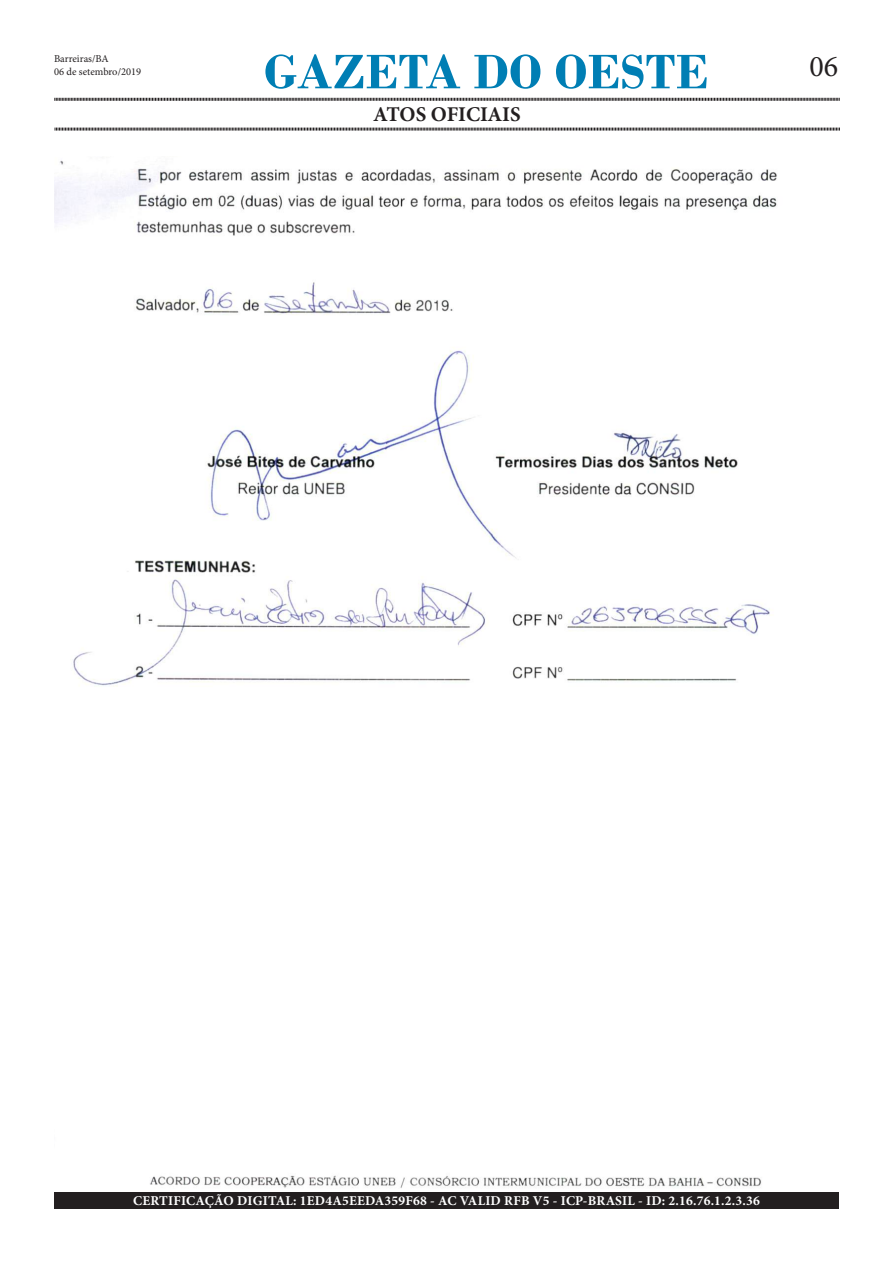
<style>
.page{position:relative;width:893px;height:1263px;background:#fff}
.page>*{position:absolute;margin:0;border:0;box-sizing:border-box;transform-origin:0 0}
.t1{font:700 51px "Bodoni";color:#007eb4}
.t2{font:30px "Minion Pro";color:#231f20}
.t3{font:700 21px "Minion Pro";letter-spacing:-.005em;color:#231f20}
.t4{font:700 13.5px "Minion Pro";letter-spacing:.015em;color:#fff}
.t5{font:10.5px "Minion Pro";color:#231f20}
</style>
<div class="page">
<svg style="left:54px;top:97px;width:786px;height:4px;background:#908e8e"></svg>
<svg style="left:54px;top:127px;width:786px;height:4px;background:#908e8e"></svg>
<div style="left:54px;top:1192px;width:785px;height:17px;background:#231f20"></div>
<img style="left:55px;top:160px;width:722px;height:1028px">
<p class="t5" style="left:54px;top:52px;width:56px">Barreiras/BA</p>
<p class="t5" style="left:54px;top:64px;width:89px">06 de setembro/2019</p>
<p class="t1" style="left:264px;top:42px;width:446px">GAZETA DO OESTE</p>
<p class="t3" style="left:373px;top:99px;width:149px">ATOS OFICIAIS</p>
<p class="t2" style="left:809px;top:47px;width:30px">06</p>
<p class="t4" style="left:133px;top:1191px;width:628px">CERTIFICAÇÃO DIGITAL: 1ED4A5EEDA359F68 - AC VALID RFB V5 - ICP-BRASIL - ID: 2.16.76.1.2.3.36</p>
</div>
